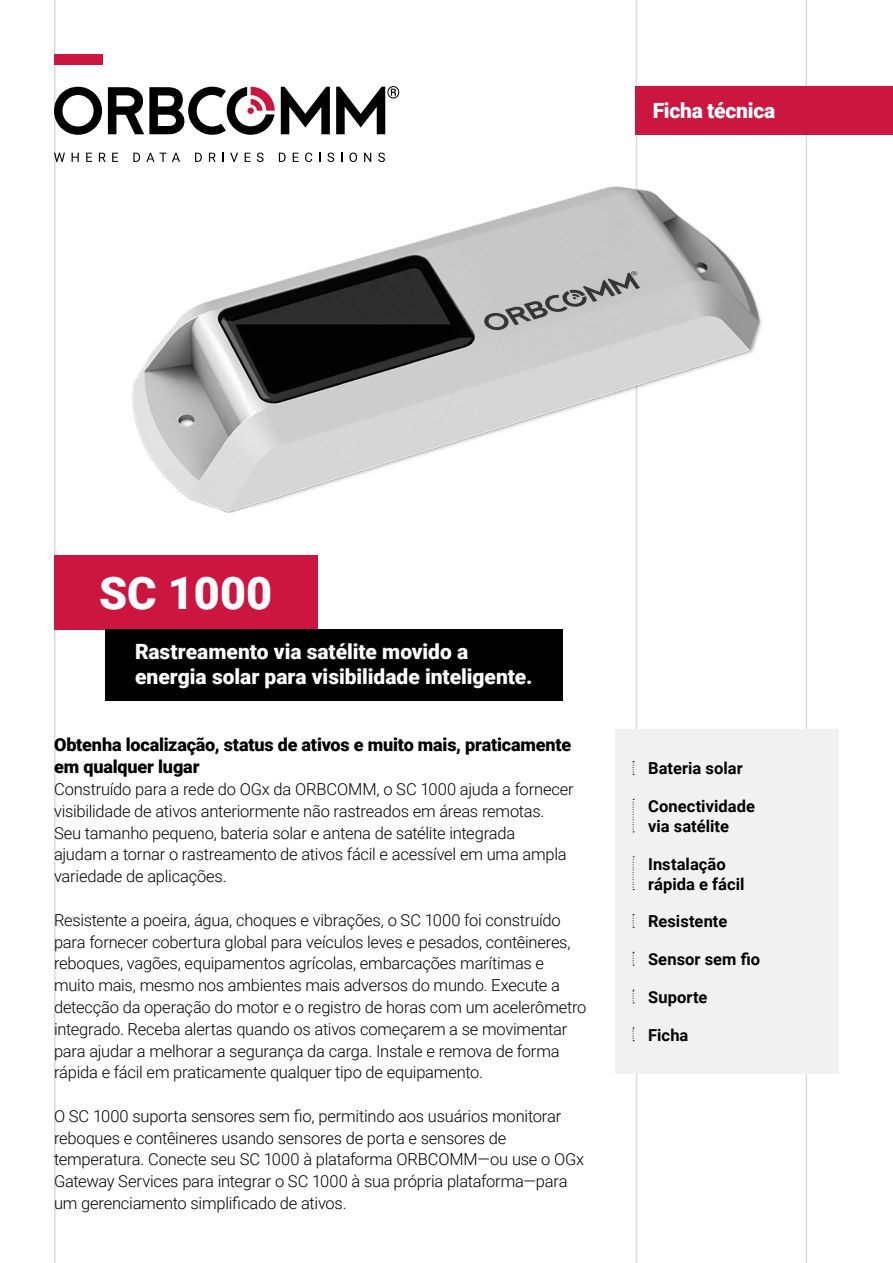
<style>
.page{position:relative;width:893px;height:1263px;background:#fff}
.page>*{position:absolute;margin:0;border:0;box-sizing:border-box;transform-origin:0 0}
.t1{font:900 45px "Roboto";color:#fff}
.t2{font:900 21px/25.2px "Roboto";letter-spacing:-.005em;color:#fff}
.t3{font:900 18px/21.8px "Roboto";letter-spacing:-.01em;color:#000}
.t4{font:300 16.5px/21.8px "Roboto";letter-spacing:-.015em;color:#000}
.t5{font:700 16.5px/19.8px "Roboto";letter-spacing:.005em;color:#000}
</style>
<div class="page">
<hr style="left:54px;top:0;width:2px;height:1263px;background:#000">
<hr style="left:636px;top:0;width:1px;height:1263px;background:#000">
<hr style="left:806px;top:0;width:1px;height:1263px;background:#000">
<div style="left:54px;top:54px;width:48px;height:10px;background:#cd163f"></div>
<svg style="left:281px;top:87px;width:49px;height:47px"></svg>
<svg style="left:54px;top:86px;width:48px;height:49px"></svg>
<svg style="left:108px;top:87px;width:167px;height:48px"></svg>
<svg style="left:336px;top:86px;width:63px;height:48px"></svg>
<svg style="left:54px;top:153px;width:11px;height:9px"></svg>
<svg style="left:72px;top:153px;width:7px;height:9px"></svg>
<svg style="left:86px;top:153px;width:6px;height:9px"></svg>
<svg style="left:99px;top:153px;width:7px;height:9px"></svg>
<svg style="left:112px;top:153px;width:6px;height:9px"></svg>
<svg style="left:133px;top:153px;width:7px;height:9px"></svg>
<svg style="left:146px;top:153px;width:34px;height:9px"></svg>
<svg style="left:195px;top:153px;width:7px;height:9px"></svg>
<svg style="left:209px;top:153px;width:7px;height:9px"></svg>
<svg style="left:222px;top:153px;width:2px;height:9px"></svg>
<svg style="left:230px;top:153px;width:8px;height:9px"></svg>
<svg style="left:245px;top:153px;width:6px;height:9px"></svg>
<svg style="left:257px;top:153px;width:7px;height:9px"></svg>
<svg style="left:279px;top:153px;width:7px;height:9px"></svg>
<svg style="left:293px;top:153px;width:6px;height:9px"></svg>
<svg style="left:305px;top:153px;width:7px;height:9px"></svg>
<svg style="left:327px;top:153px;width:7px;height:9px"></svg>
<svg style="left:349px;top:153px;width:8px;height:9px"></svg>
<svg style="left:364px;top:153px;width:7px;height:9px"></svg>
<svg style="left:378px;top:153px;width:7px;height:9px"></svg>
<img style="left:132px;top:186px;width:630px;height:332px">
<div style="left:54px;top:555px;width:263px;height:75px;background:#cd163f"></div>
<div style="left:105px;top:630px;width:457px;height:71px;background:#000"></div>
<div style="left:615px;top:729px;width:224px;height:345px;background:#f1f1f2"></div>
<svg style="left:633px;top:761px;width:1px;height:14px"></svg>
<svg style="left:633px;top:799px;width:1px;height:33px"></svg>
<svg style="left:633px;top:856px;width:1px;height:34px"></svg>
<svg style="left:633px;top:914px;width:1px;height:14px"></svg>
<svg style="left:633px;top:952px;width:1px;height:14px"></svg>
<div style="left:636px;top:86px;width:257px;height:49px;background:#cd163f"></div>
<p class="t2" style="left:653px;top:97px;width:124px">Ficha técnica</p>
<h1 class="t1" style="left:99px;top:561px;width:175px">SC 1000</h1>
<p class="t2" style="left:135px;top:638px;width:399px">Rastreamento via satélite movido a energia solar para visibilidade inteligente.</p>
<p class="t3" style="left:54px;top:733px;width:519px">Obtenha localização, status de ativos e muito mais, praticamente em qualquer lugar</p>
<p class="t4" style="left:54px;top:777px;width:521px">Construído para a rede do OGx da ORBCOMM, o SC 1000 ajuda a fornecer visibilidade de ativos anteriormente não rastreados em áreas remotas.<br>Seu tamanho pequeno, bateria solar e antena de satélite integrada<br>ajudam a tornar o rastreamento de ativos fácil e acessível em uma ampla variedade de aplicações.</p>
<p class="t4" style="left:54px;top:908px;width:534px">Resistente a poeira, água, choques e vibrações, o SC 1000 foi construído para fornecer cobertura global para veículos leves e pesados, contêineres, reboques, vagões, equipamentos agrícolas, embarcações marítimas e muito mais, mesmo nos ambientes mais adversos do mundo. Execute a detecção da operação do motor e o registro de horas com um acelerômetro integrado. Receba alertas quando os ativos começarem a se movimentar para ajudar a melhorar a segurança da carga. Instale e remova de forma rápida e fácil em praticamente qualquer tipo de equipamento.</p>
<p class="t4" style="left:54px;top:1104px;width:532px">O SC 1000 suporta sensores sem fio, permitindo aos usuários monitorar reboques e contêineres usando sensores de porta e sensores de temperatura. Conecte seu SC 1000 à plataforma ORBCOMM—ou use o OGx Gateway Services para integrar o SC 1000 à sua própria plataforma—para um gerenciamento simplificado de ativos.</p>
<p class="t5" style="left:648px;top:758px;width:96px">Bateria solar</p>
<p class="t5" style="left:648px;top:796px;width:108px">Conectividade via satélite</p>
<p class="t5" style="left:648px;top:853px;width:98px">Instalação rápida e fácil</p>
<p class="t5" style="left:648px;top:911px;width:81px">Resistente</p>
<p class="t5" style="left:648px;top:949px;width:114px">Sensor sem fio</p>
<p class="t5" style="left:648px;top:986px;width:61px">Suporte</p>
<p class="t5" style="left:648px;top:1024px;width:42px">Ficha</p>
</div>
